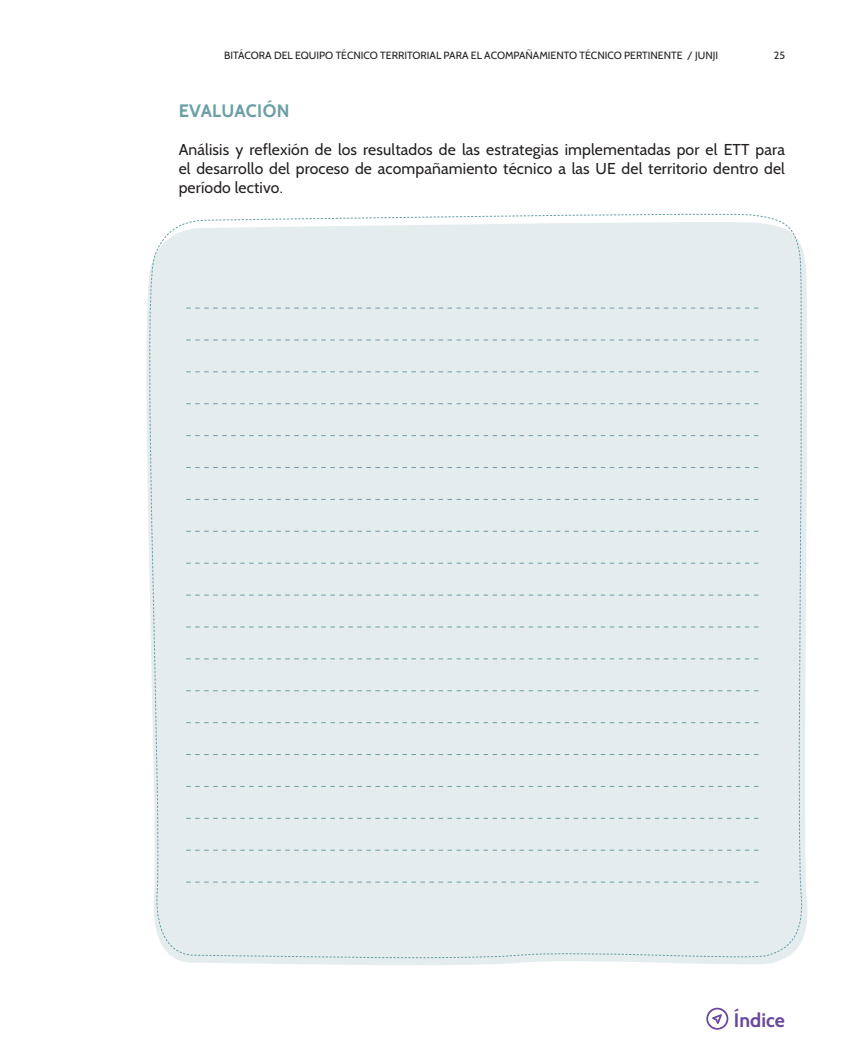
<style>
.page{position:relative;width:851px;height:1063px;background:#fff}
.page>*{position:absolute;margin:0;border:0;box-sizing:border-box;transform-origin:0 0}
.No_Spacing{font:700 19.5px "Cabin";color:#69479c}
.List_Paragraph{font:700 18px "Cabin";letter-spacing:.02em;color:#6a9fa5}
.List_Paragraph-2{font:15.75px/18.9px "Cabin";letter-spacing:.01em;color:#231f20;text-align:justify}
.t1{font:10.5px "Cabin";color:#231f20}
</style>
<div class="page">
<div style="left:146px;top:213px;width:658px;height:748px;background:#e5ecee"></div>
<svg style="left:706px;top:1008px;width:22px;height:22px"></svg>
<p class="t1" style="left:224px;top:49px;width:495px">BITÁCORA DEL EQUIPO TÉCNICO TERRITORIAL PARA EL ACOMPAÑAMIENTO TÉCNICO PERTINENTE / JUNJI</p>
<p class="t1" style="left:773px;top:49px;width:13px">25</p>
<p class="List_Paragraph" style="left:179px;top:100px;width:112px">EVALUACIÓN</p>
<p class="List_Paragraph-2" style="left:179px;top:140px;width:607px">Análisis y reflexión de los resultados de las estrategias implementadas por el ETT para el desarrollo del proceso de acompañamiento técnico a las UE del territorio dentro del período lectivo.</p>
<p class="No_Spacing" style="left:733px;top:1008px;width:52px">Índice</p>
</div>
